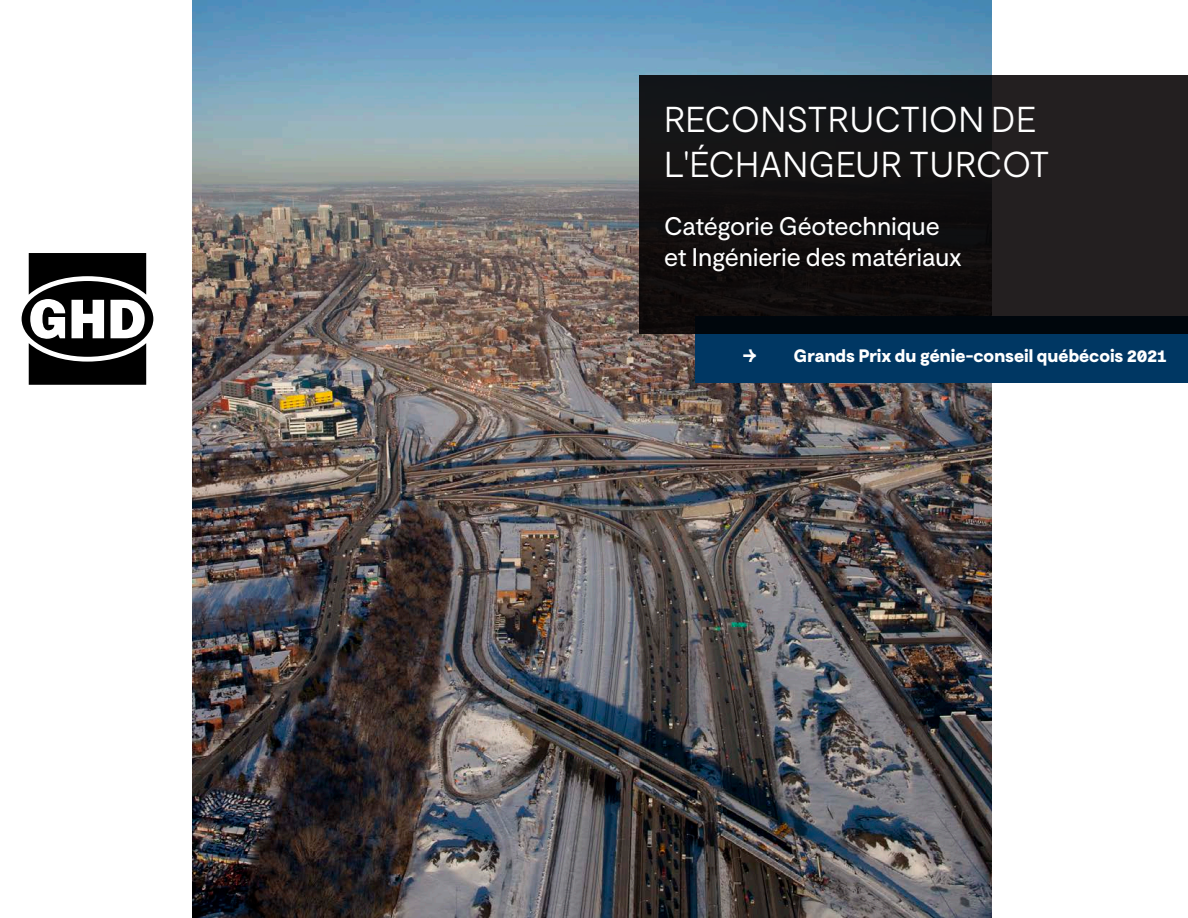
<style>
.page{position:relative;width:1188px;height:918px;background:#fff}
.page>*{position:absolute;margin:0;border:0;box-sizing:border-box;transform-origin:0 0}
.Divider_Heading_Sing{font:36px/45px "GHD Moderat Light";letter-spacing:.005em;color:#fff}
.Cover_Head_2{font:25.5px "GHD Moderat Regular";letter-spacing:-.01em;color:#fff}
.t1{font:18px "GHD Moderat Black";color:#fff}
</style>
<div class="page">
<img style="left:192px;top:0;width:799px;height:918px">
<div style="left:696px;top:316px;width:492px;height:67px;background:#003763"></div>
<svg style="left:639px;top:75px;width:549px;height:258px;background:#161415"></svg>
<svg style="left:22px;top:253px;width:131px;height:132px"></svg>
<p class="Divider_Heading_Sing" style="left:664px;top:97px;width:387px">RECONSTRUCTION DE<br>L'ÉCHANGEUR TURCOT</p>
<p class="Cover_Head_2" style="left:664px;top:210px;width:277px">Catégorie Géotechnique</p>
<p class="Cover_Head_2" style="left:664px;top:241px;width:300px">et Ingénierie des matériaux</p>
<p class="t1" style="left:743px;top:344px;width:425px">→ Grands Prix du génie-conseil québécois 2021</p>
</div>
